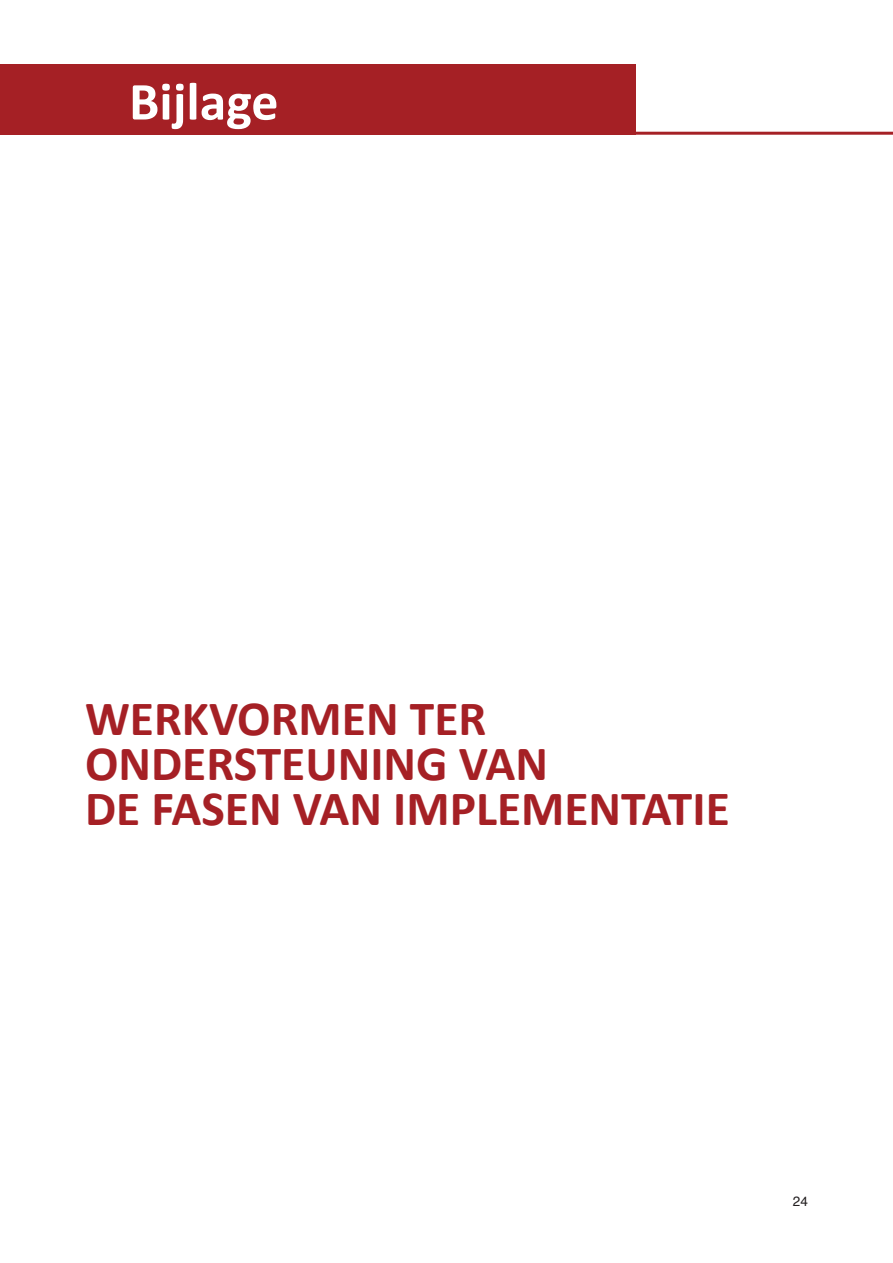
<style>
.page{position:relative;width:893px;height:1263px;background:#fff}
.page>*{position:absolute;margin:0;border:0;box-sizing:border-box;transform-origin:0 0}
.t1{font:700 54px "Calibri";color:#fff}
.t2{font:700 49.5px/45px "Calibri";color:#a52025}
.t3{font:13.5px "Helvetica";color:#231f20}
</style>
<div class="page">
<hr style="left:0;top:132px;width:893px;height:3px;background:#a52025">
<div style="left:0;top:64px;width:636px;height:71px;background:#a52025"></div>
<p class="t1" style="left:129px;top:67px;width:151px">Bijlage</p>
<p class="t2" style="left:85px;top:695px;width:646px">WERKVORMEN TER<br>ONDERSTEUNING VAN<br>DE FASEN VAN IMPLEMENTATIE</p>
<p class="t3" style="left:793px;top:1191px;width:17px">24</p>
</div>
